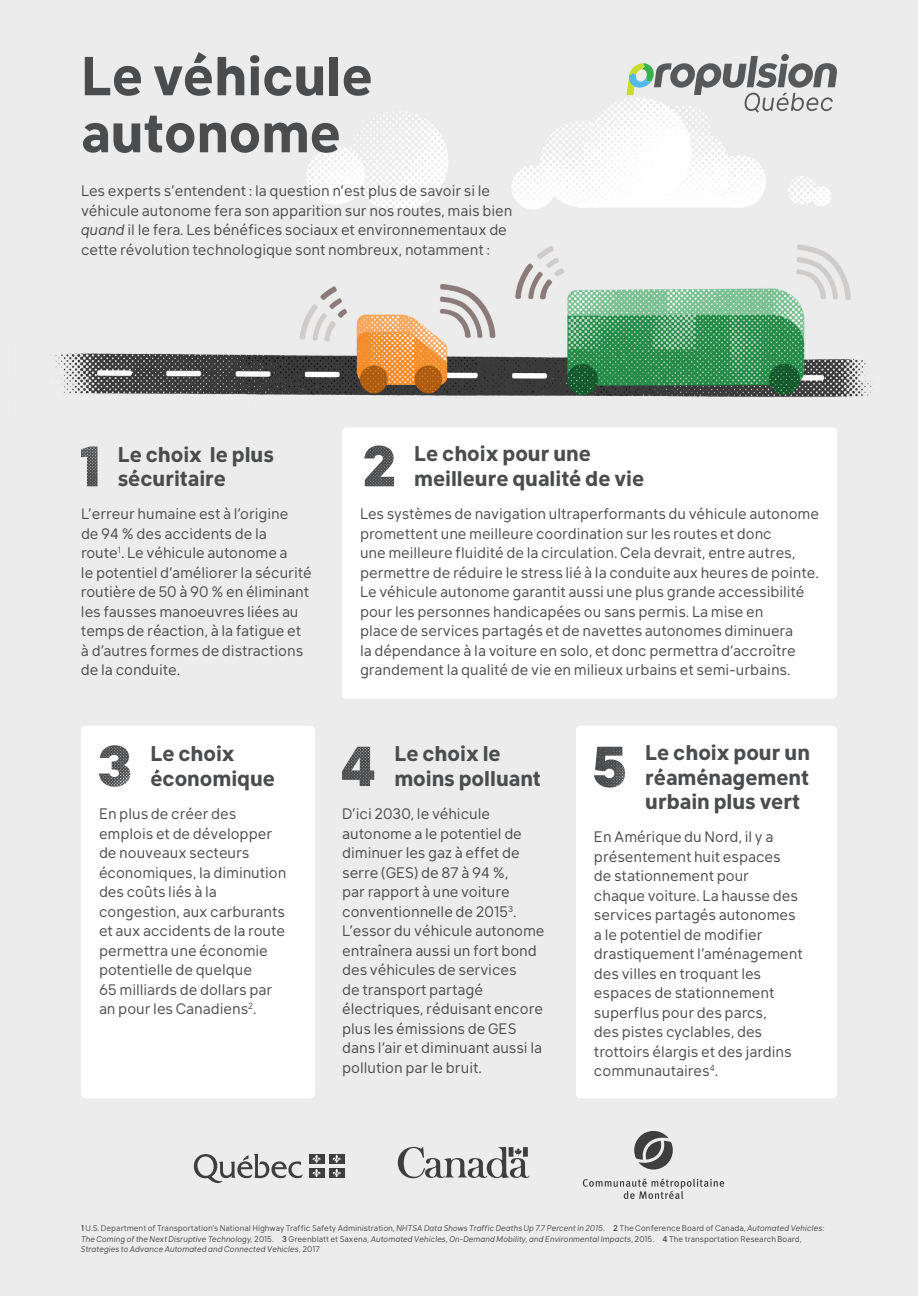
<style>
.page{position:relative;width:918px;height:1296px;background:#fff}
.page>*{position:absolute;margin:0;border:0;box-sizing:border-box;transform-origin:0 0}
.t1{font:700 54px/57px "Klima";color:#4b4c4d}
.t2{font:700 21px/24.8px "Klima";color:#4b4c4d}
.t3{font:15px/19.5px "Klima";color:#4b4c4d}
.t4{font:italic 8.25px/10.5px "Klima";color:#4b4c4d}
.s1{font-style:italic}
.s2{font-weight:500;font-style:normal}
.s3{font-style:normal}
</style>
<div class="page">
<img style="left:0;top:0;width:918px;height:1296px">
<div style="left:576px;top:726px;width:261px;height:372px;background:#fff;border-radius:4px"></div>
<div style="left:81px;top:726px;width:234px;height:372px;background:#fff;border-radius:4px"></div>
<div style="left:342px;top:427px;width:495px;height:272px;background:#fff;border-radius:4px"></div>
<img style="left:81px;top:447px;width:17px;height:39px">
<img style="left:364px;top:445px;width:30px;height:41px">
<img style="left:99px;top:745px;width:31px;height:42px">
<img style="left:594px;top:747px;width:31px;height:41px">
<img style="left:342px;top:747px;width:32px;height:39px">
<svg style="left:626px;top:54px;width:212px;height:59px;background:#c1c4c2"></svg>
<svg style="left:583px;top:1179px;width:141px;height:20px;background:#cdcdcd"></svg>
<svg style="left:634px;top:1131px;width:39px;height:39px;background:#818182"></svg>
<svg style="left:194px;top:1154px;width:109px;height:29px;background:#bdbdbd"></svg>
<div style="left:309px;top:1154px;width:15px;height:10px;background:#3e3e3f"></div>
<svg style="left:312px;top:1155px;width:9px;height:8px"></svg>
<div style="left:329px;top:1154px;width:16px;height:10px;background:#3e3e3f"></div>
<svg style="left:333px;top:1155px;width:8px;height:8px"></svg>
<div style="left:309px;top:1168px;width:15px;height:10px;background:#3e3e3f"></div>
<svg style="left:312px;top:1169px;width:9px;height:8px"></svg>
<div style="left:329px;top:1168px;width:16px;height:10px;background:#3e3e3f"></div>
<svg style="left:333px;top:1169px;width:8px;height:8px"></svg>
<svg style="left:398px;top:1147px;width:132px;height:31px;background:#b7b7b7"></svg>
<h1 class="t1" style="left:81px;top:41px;width:293px">Le véhicule autonome</h1>
<p class="t3" style="left:81px;top:179px;width:433px">Les experts s’entendent : la question n’est plus de savoir si le véhicule autonome fera son apparition sur nos routes, mais bien <span class="s1">quand</span> il le fera. Les bénéfices sociaux et environnementaux de cette révolution technologique sont nombreux, notamment :</p>
<h2 class="t2" style="left:118px;top:439px;width:158px">Le choix le plus sécuritaire</h2>
<p class="t3" style="left:81px;top:503px;width:232px">L’erreur humaine est à l’origine<br>de 94 % des accidents de la route<sup>1</sup>. Le véhicule autonome a<br>le potentiel d’améliorer la sécurité routière de 50 à 90 % en éliminant les fausses manoeuvres liées au temps de réaction, à la fatigue et à d’autres formes de distractions de la conduite.</p>
<h2 class="t2" style="left:150px;top:739px;width:126px">Le choix économique</h2>
<p class="t3" style="left:99px;top:802px;width:189px">En plus de créer des emplois et de développer de nouveaux secteurs économiques, la diminution des coûts liés à la congestion, aux carburants et aux accidents de la route permettra une économie potentielle de quelque<br>65 milliards de dollars par an pour les Canadiens<sup>2</sup>.</p>
<h2 class="t2" style="left:414px;top:439px;width:232px">Le choix pour une meilleure qualité de vie</h2>
<p class="t3" style="left:360px;top:502px;width:460px">Les systèmes de navigation ultraperformants du véhicule autonome promettent une meilleure coordination sur les routes et donc<br>une meilleure fluidité de la circulation. Cela devrait, entre autres, permettre de réduire le stress lié à la conduite aux heures de pointe.<br>Le véhicule autonome garantit aussi une plus grande accessibilité pour les personnes handicapées ou sans permis. La mise en<br>place de services partagés et de navettes autonomes diminuera<br>la dépendance à la voiture en solo, et donc permettra d’accroître grandement la qualité de vie en milieux urbains et semi-urbains.</p>
<h2 class="t2" style="left:394px;top:739px;width:148px">Le choix le moins polluant</h2>
<p class="t3" style="left:342px;top:802px;width:204px">D’ici 2030, le véhicule autonome a le potentiel de diminuer les gaz à effet de serre (GES) de 87 à 94 %,<br>par rapport à une voiture conventionnelle de 2015<sup>3</sup>.<br>L’essor du véhicule autonome entraînera aussi un fort bond des véhicules de services<br>de transport partagé électriques, réduisant encore plus les émissions de GES dans l’air et diminuant aussi la pollution par le bruit.</p>
<h2 class="t2" style="left:645px;top:737px;width:166px;text-align:justify">Le choix pour un réaménagement urbain plus vert</h2>
<p class="t3" style="left:594px;top:826px;width:210px">En Amérique du Nord, il y a présentement huit espaces<br>de stationnement pour chaque voiture. La hausse des services partagés autonomes a le potentiel de modifier drastiquement l’aménagement des villes en troquant les espaces de stationnement superflus pour des parcs,<br>des pistes cyclables, des trottoirs élargis et des jardins communautaires<sup>4</sup>.</p>
<p class="t4" style="left:81px;top:1222px;width:745px"><span class="s2">1</span> <span class="s3">U.S. Department of Transportation’s National Highway Traffic Safety Administration,</span> NHTSA Data Shows Traffic Deaths Up 7.7 Percent in 2015<span class="s3">.</span> <span class="s2">2</span> <span class="s3">The Conference Board of Canada,</span> Automated Vehicles:<br>The Coming of the Next Disruptive Technology, <span class="s3">2015.</span> <span class="s2">3</span> <span class="s3">Greenblatt et Saxena,</span> Automated Vehicles, On-Demand Mobility, and Environmental Impacts<span class="s3">, 2015.</span> <span class="s2">4</span> <span class="s3">The transportation Research Board,<br></span>Strategies to Advance Automated and Connected Vehicles<span class="s3">, 2017</span></p>
</div>
